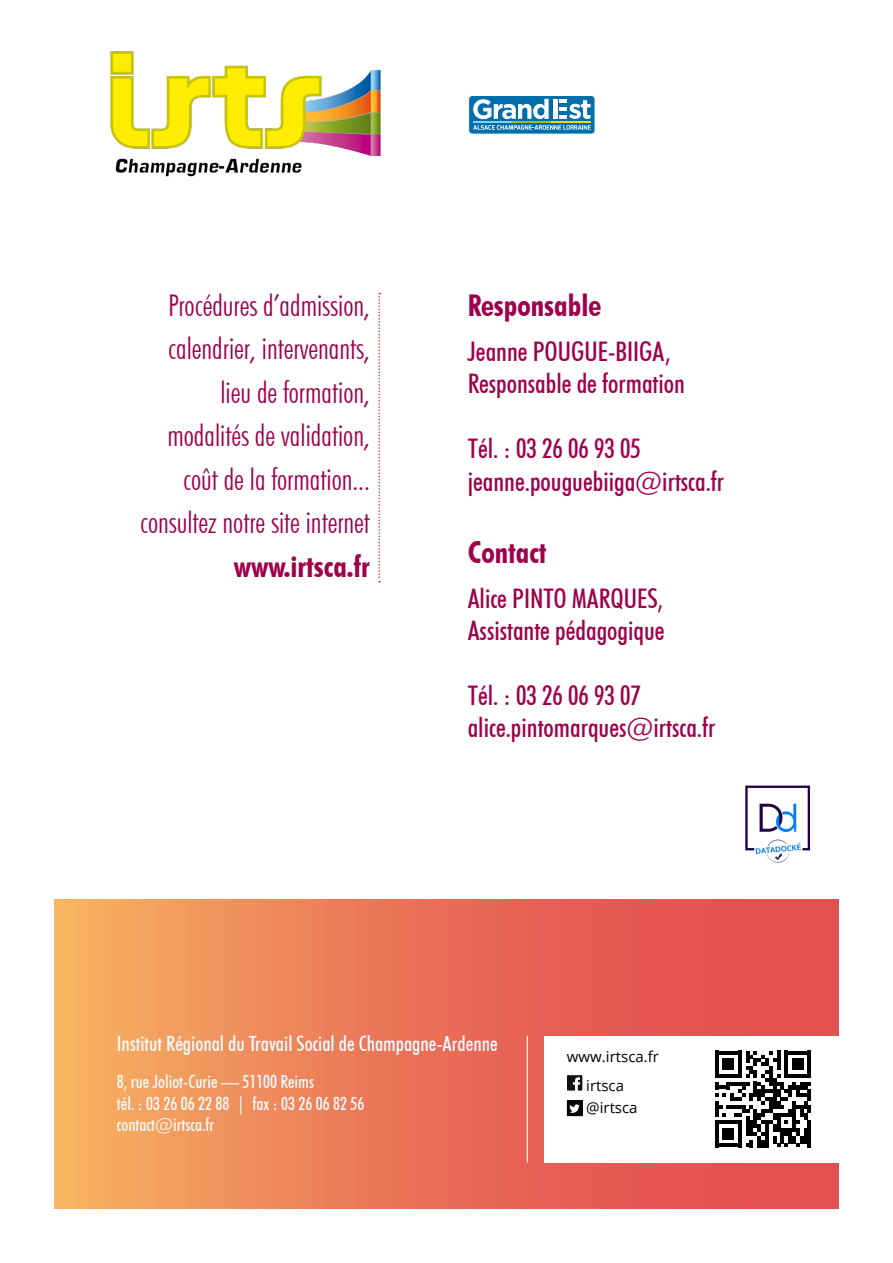
<style>
.page{position:relative;width:893px;height:1263px;background:#fff}
.page>*{position:absolute;margin:0;border:0;box-sizing:border-box;transform-origin:0 0}
.t1{font:300 condensed 30px/43.5px "Futura BT";color:#9e004b;text-align:right}
.t2{font:700 condensed 30px "Futura BT";color:#9e004b}
.t3{font:500 condensed 27px/32.4px "Futura BT";color:#9e004b}
.t4{font:500 condensed 21px "Futura BT";color:#f5fbfe}
.t5{font:500 condensed 18px/21.6px "Futura BT";color:#f5fbfe}
.t6{font:15px/28.5px "Open Sans";color:#000}
</style>
<div class="page">
<div style="left:55px;top:899px;width:783px;height:309px;background:linear-gradient(to right,#f4aa60,#e03f50)"></div>
<img style="left:110px;top:51px;width:271px;height:126px">
<hr style="left:527px;top:1036px;width:1px;height:126px;background:#fff">
<div style="left:544px;top:1036px;width:309px;height:126px;background:#fff"></div>
<svg style="left:567px;top:1075px;width:15px;height:15px"></svg>
<img style="left:567px;top:1101px;width:15px;height:15px">
<svg style="left:715px;top:1051px;width:96px;height:96px"></svg>
<img style="left:745px;top:785px;width:66px;height:78px">
<div style="left:469px;top:96px;width:126px;height:38px;background:#006eab;border-radius:4px"></div>
<div style="left:468px;top:95px;width:127px;height:40px;border:1px solid #fff;border-radius:4px"></div>
<svg style="left:473px;top:125px;width:118px;height:5px"></svg>
<svg style="left:473px;top:99px;width:76px;height:20px"></svg>
<svg style="left:559px;top:99px;width:32px;height:20px"></svg>
<hr style="left:554px;top:99px;width:4px;height:20px;background:#fff">
<hr style="left:473px;top:121px;width:39px;height:2px;background:#84d0f0">
<hr style="left:512px;top:121px;width:40px;height:2px;background:#97bf0d">
<hr style="left:552px;top:121px;width:39px;height:2px;background:#ffd400">
<svg style="left:378px;top:293px;width:2px;height:290px"></svg>
<p class="t1" style="left:140px;top:283px;width:231px">Procédures d’admission, calendrier, intervenants, lieu de formation, modalités de validation, coût de la formation... consultez notre site internet</p>
<p class="t2" style="left:234px;top:548px;width:138px">www.irtsca.fr</p>
<p class="t2" style="left:468px;top:287px;width:135px">Responsable</p>
<p class="t3" style="left:468px;top:335px;width:219px">Jeanne POUGUE-BIIGA,<br>Responsable de formation</p>
<p class="t3" style="left:468px;top:432px;width:258px">Tél. : 03 26 06 93 05 jeanne.pouguebiiga@irtsca.fr</p>
<p class="t2" style="left:468px;top:534px;width:80px">Contact</p>
<p class="t3" style="left:468px;top:582px;width:198px">Alice PINTO MARQUES,<br>Assistante pédagogique</p>
<p class="t3" style="left:468px;top:679px;width:249px">Tél. : 03 26 06 93 07 alice.pintomarques@irtsca.fr</p>
<p class="t4" style="left:117px;top:1031px;width:382px">Institut Régional du Travail Social de Champagne-Ardenne</p>
<p class="t5" style="left:117px;top:1070px;width:249px">8, rue Joliot-Curie — 51100 Reims<br>tél. : 03 26 06 22 88 | fax : 03 26 06 82 56 contact@irtsca.fr</p>
<p class="t6" style="left:586px;top:1042px;width:74px;text-indent:-19px">www.irtsca.fr irtsca</p>
<p class="t6" style="left:586px;top:1093px;width:53px">@irtsca</p>
</div>
